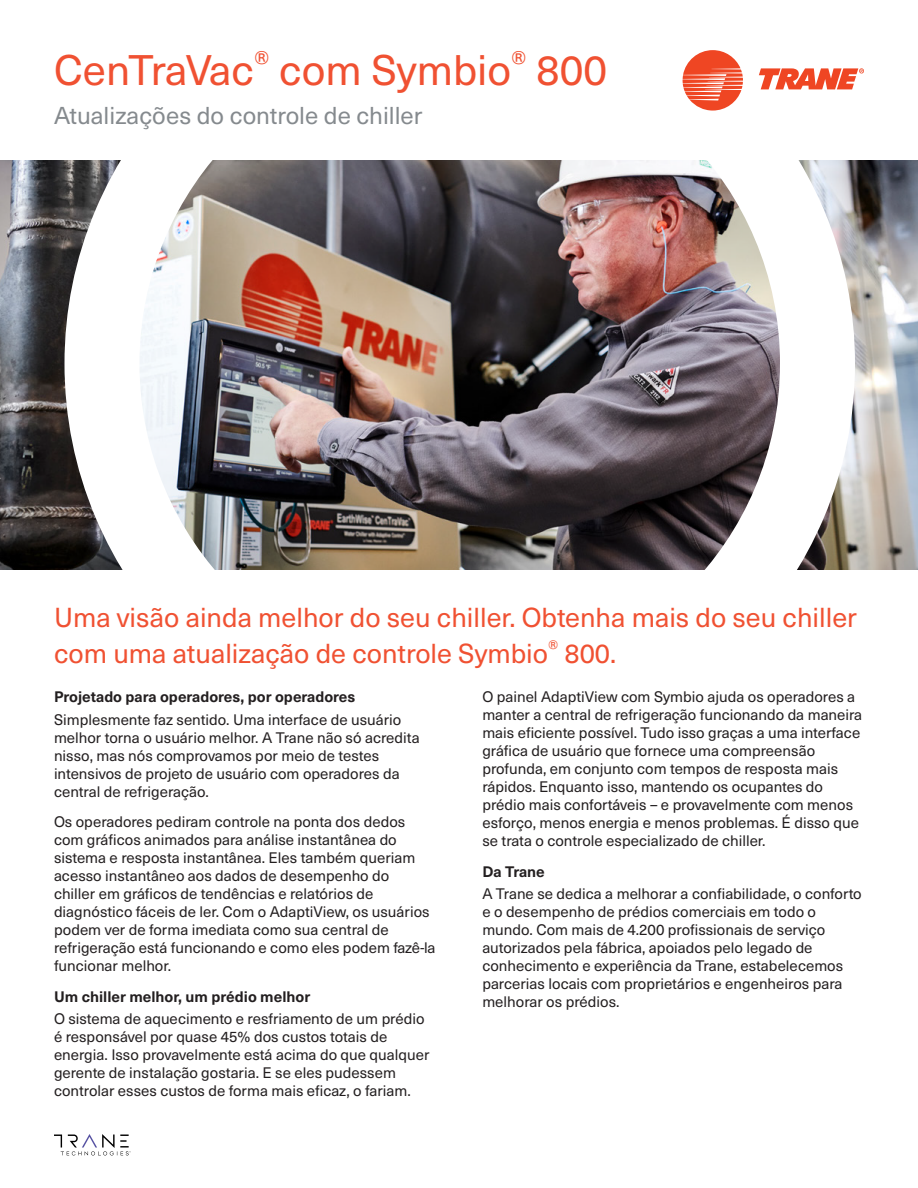
<style>
.page{position:relative;width:918px;height:1188px;background:#fff}
.page>*{position:absolute;margin:0;border:0;box-sizing:border-box;transform-origin:0 0}
.tit1{font:42px "Neue Haas Unica W1 G";color:#f05132}
.tit2{font:27px/36px "Neue Haas Unica W1 G";color:#f05132}
.subtit{font:24px "Neue Haas Unica W1 G";color:#858a8e}
.text_coluna{font:15px/18px "Neue Haas Unica W1 G";color:#231f20}
.tit3_coluna{font:700 15px "Neue Haas Unica W1 G";color:#231f20}
</style>
<div class="page">
<img style="left:0;top:161px;width:918px;height:408px">
<img style="left:64px;top:160px;width:791px;height:409px">
<svg style="left:683px;top:50px;width:60px;height:61px"></svg>
<svg style="left:759px;top:68px;width:105px;height:21px"></svg>
<svg style="left:54px;top:1134px;width:77px;height:21px"></svg>
<p class="tit1" style="left:54px;top:39px;width:555px">CenTraVac<sup>®</sup> com Symbio<sup>®</sup> 800</p>
<p class="subtit" style="left:54px;top:97px;width:370px">Atualizações do controle de chiller</p>
<p class="tit2" style="left:54px;top:598px;width:804px">Uma visão ainda melhor do seu chiller. Obtenha mais do seu chiller com uma atualização de controle Symbio<sup>®</sup> 800.</p>
<p class="tit3_coluna" style="left:54px;top:686px;width:303px">Projetado para operadores, por operadores</p>
<p class="text_coluna" style="left:54px;top:709px;width:367px">Simplesmente faz sentido. Uma interface de usuário melhor torna o usuário melhor. A Trane não só acredita nisso, mas nós comprovamos por meio de testes intensivos de projeto de usuário com operadores da central de refrigeração.</p>
<p class="text_coluna" style="left:54px;top:812px;width:383px">Os operadores pediram controle na ponta dos dedos com gráficos animados para análise instantânea do sistema e resposta instantânea. Eles também queriam acesso instantâneo aos dados de desempenho do<br>chiller em gráficos de tendências e relatórios de diagnóstico fáceis de ler. Com o AdaptiView, os usuários podem ver de forma imediata como sua central de refrigeração está funcionando e como eles podem fazê-la funcionar melhor.</p>
<p class="tit3_coluna" style="left:54px;top:985px;width:258px">Um chiller melhor, um prédio melhor</p>
<p class="text_coluna" style="left:54px;top:1009px;width:377px">O sistema de aquecimento e resfriamento de um prédio é responsável por quase 45% dos custos totais de energia. Isso provavelmente está acima do que qualquer gerente de instalação gostaria. E se eles pudessem controlar esses custos de forma mais eficaz, o fariam.</p>
<p class="text_coluna" style="left:482px;top:687px;width:381px">O painel AdaptiView com Symbio ajuda os operadores a manter a central de refrigeração funcionando da maneira mais eficiente possível. Tudo isso graças a uma interface gráfica de usuário que fornece uma compreensão profunda, em conjunto com tempos de resposta mais rápidos. Enquanto isso, mantendo os ocupantes do prédio mais confortáveis – e provavelmente com menos esforço, menos energia e menos problemas. É disso que se trata o controle especializado de chiller.</p>
<p class="tit3_coluna" style="left:482px;top:860px;width:64px">Da Trane</p>
<p class="text_coluna" style="left:482px;top:884px;width:381px">A Trane se dedica a melhorar a confiabilidade, o conforto e o desempenho de prédios comerciais em todo o mundo. Com mais de 4.200 profissionais de serviço autorizados pela fábrica, apoiados pelo legado de conhecimento e experiência da Trane, estabelecemos parcerias locais com proprietários e engenheiros para melhorar os prédios.</p>
</div>
